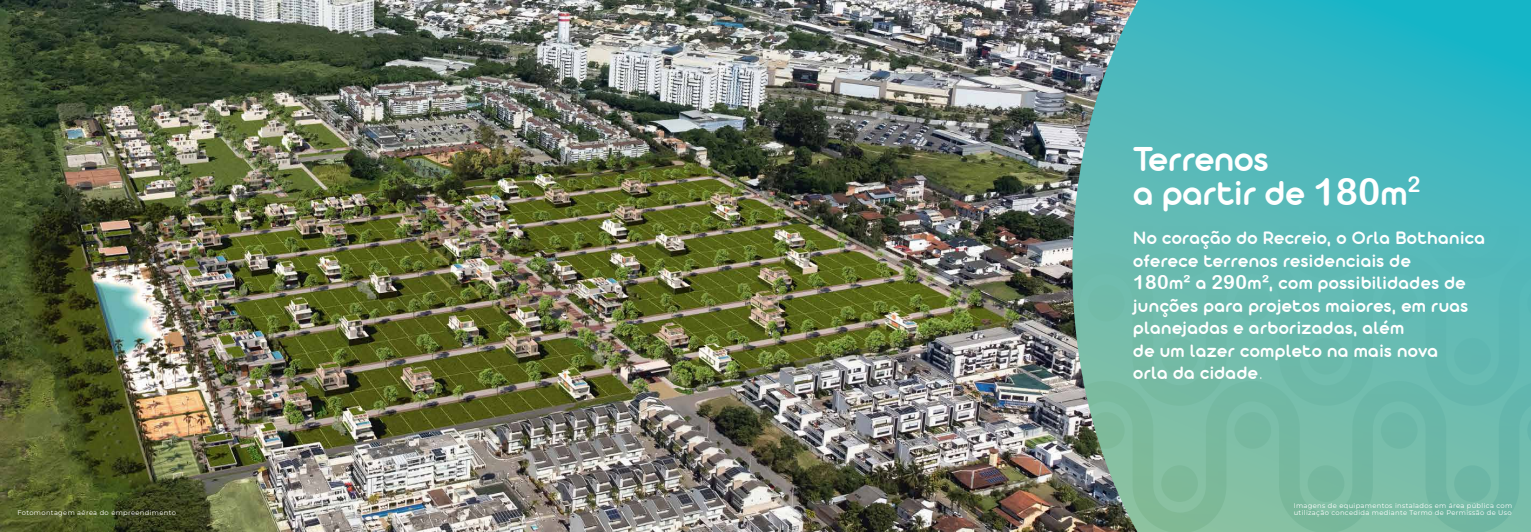
<style>
.page{position:relative;width:1531px;height:532px;background:#fff}
.page>*{position:absolute;margin:0;border:0;box-sizing:border-box;transform-origin:0 0}
.t1{font:37.5px/33.8px "Aristotelica Display Trial Dm Bd";color:#fff}
.t2{font:19.5px/22.5px "Aristotelica Display Trial Dm Bd";letter-spacing:.02em;color:#fff}
.t3{font:6.75px "Montserrat";letter-spacing:.05em;color:#fff}
.s1{font-family:"Arial Rounded MT Bold"}
</style>
<div class="page">
<img style="left:0;top:0;width:1072px;height:531px">
<svg style="left:1072px;top:0;width:459px;height:126px;background:#3ab1bc"></svg>
<svg style="left:1072px;top:126px;width:459px;height:127px;background:#54b8b9"></svg>
<svg style="left:1072px;top:253px;width:459px;height:128px;background:#68baaf"></svg>
<svg style="left:1072px;top:381px;width:459px;height:150px;background:#77b59f"></svg>
<h1 class="t1" style="left:1133px;top:144px;width:289px">Terrenos<br>a partir de <span class="s1">180</span>m<sup>2</sup></h1>
<p class="t2" style="left:1133px;top:227px;width:353px">No coração do Recreio, o Orla Bothanica oferece terrenos residenciais de<br><span class="s1">180</span>m<span class="s1">²</span> a <span class="s1">290</span>m<span class="s1">²</span>, com possibilidades de junções para projetos maiores, em ruas planejadas e arborizadas, além<br>de um lazer completo na mais nova<br>orla da cidade.</p>
<p class="t3" style="left:1293px;top:500px;width:220px">Imagens de equipamentos instalados em área pública com</p>
<p class="t3" style="left:17px;top:507px;width:160px">Fotomontagem aérea do empreendimento</p>
<p class="t3" style="left:1293px;top:508px;width:220px">utilização concedida mediante Termo de Permissão de Uso</p>
</div>
